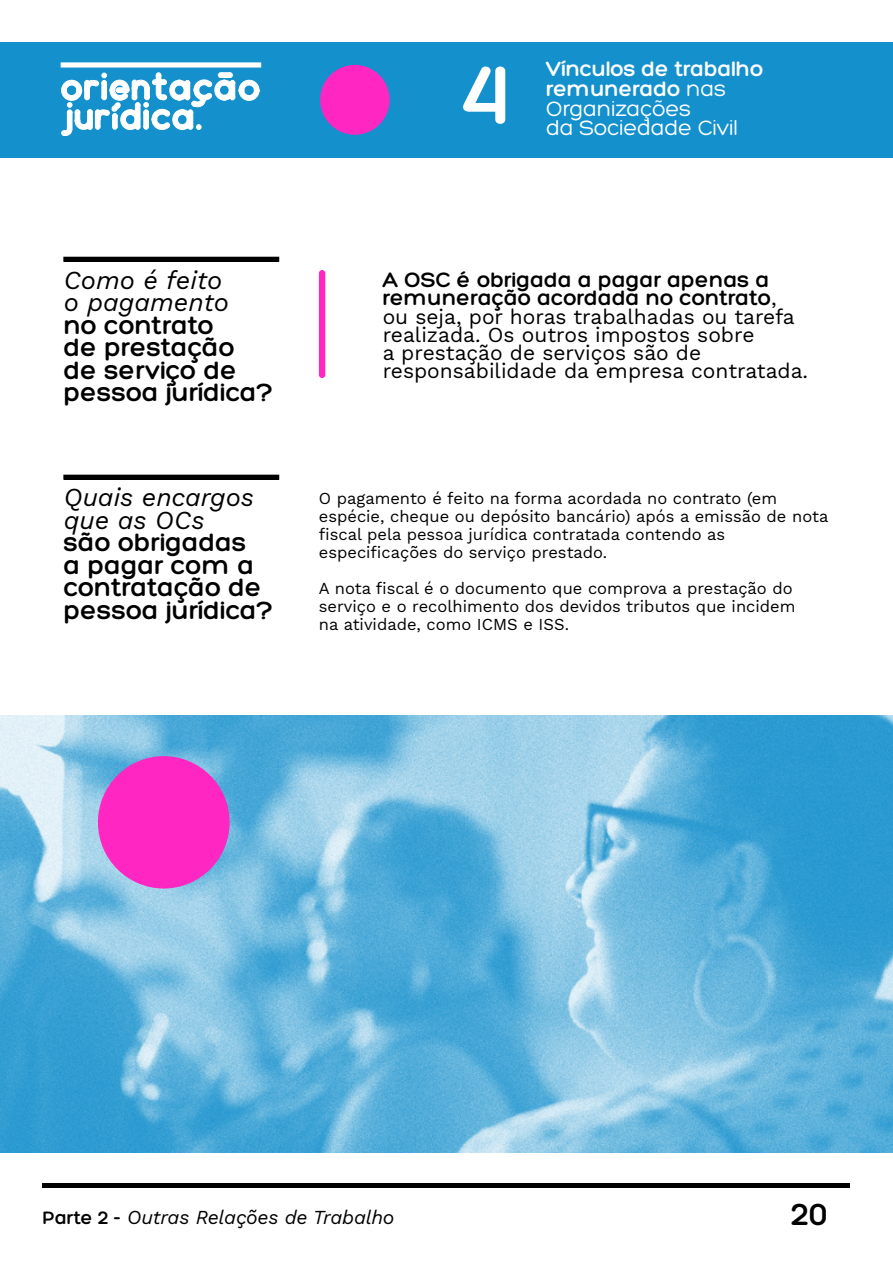
<style>
.page{position:relative;width:893px;height:1263px;background:#fff}
.page>*{position:absolute;margin:0;border:0;box-sizing:border-box;transform-origin:0 0}
.t1{font:700 90px "Hero";color:#fff}
.t2{font:700 33px "Hero";color:#000}
.t3{font:700 27px/22.5px "Hero";color:#000}
.t4{font:italic 25.5px/22.5px "Work Sans";color:#000}
.t5{font:22.5px/19.5px "Hero";letter-spacing:-.01em;color:#fff}
.t6{font:700 22.5px/18px "Hero";color:#000}
.t7{font:21px/18px "Work Sans";color:#000}
.t8{font:italic 19.5px "Work Sans";letter-spacing:-.01em;color:#000}
.t9{font:16.5px/18px "Work Sans";color:#000}
.s1{font-weight:700}
.s2{font-family:"Work Sans";font-weight:400;font-size:21px}
.s3{font-family:"Hero";font-weight:700;font-style:normal}
</style>
<div class="page">
<hr style="left:43px;top:1184px;width:807px;height:4px;background:#000">
<div style="left:0;top:43px;width:893px;height:115px;background:#1490cd"></div>
<svg style="left:320px;top:65px;width:70px;height:70px"></svg>
<hr style="left:61px;top:63px;width:200px;height:4px;background:#fff">
<svg style="left:61px;top:73px;width:198px;height:63px"></svg>
<div style="left:64px;top:257px;width:215px;height:4px;border:1px solid #000"></div>
<div style="left:64px;top:475px;width:215px;height:4px;border:1px solid #000"></div>
<div style="left:319px;top:270px;width:6px;height:108px;background:#ff26c2;border-radius:3px"></div>
<img style="left:0;top:716px;width:892px;height:436px">
<svg style="left:98px;top:756px;width:132px;height:132px;background:#e146c8"></svg>
<h1 class="t1" style="left:463px;top:47px;width:48px">4</h1>
<h3 class="t5" style="left:546px;top:60px;width:219px"><span class="s1">Vínculos de trabalho remunerado</span> nas<br>Organizações<br>da Sociedade Civil</h3>
<h3 class="t4" style="left:64px;top:267px;width:167px">Como é feito o pagamento</h3>
<h3 class="t3" style="left:64px;top:315px;width:211px">no contrato<br>de prestação de serviço de pessoa jurídica?</h3>
<h3 class="t4" style="left:64px;top:484px;width:192px">Quais encargos que as OCs</h3>
<h3 class="t3" style="left:64px;top:532px;width:211px">são obrigadas<br>a pagar com a contratação de pessoa jurídica?</h3>
<h3 class="t6" style="left:383px;top:272px;width:395px">A OSC é obrigada a pagar apenas a remuneração acordada no contrato<span class="s2">,</span></h3>
<p class="t7" style="left:383px;top:307px;width:427px">ou seja, por horas trabalhadas ou tarefa realizada. Os outros impostos sobre<br>a prestação de serviços são de responsabilidade da empresa contratada.</p>
<p class="t9" style="left:319px;top:489px;width:511px">O pagamento é feito na forma acordada no contrato (em espécie, cheque ou depósito bancário) após a emissão de nota fiscal pela pessoa jurídica contratada contendo as especificações do serviço prestado.</p>
<p class="t9" style="left:319px;top:579px;width:478px">A nota fiscal é o documento que comprova a prestação do serviço e o recolhimento dos devidos tributos que incidem na atividade, como ICMS e ISS.</p>
<p class="t8" style="left:43px;top:1203px;width:353px"><span class="s3">Parte 2 -</span> Outras Relações de Trabalho</p>
<h2 class="t2" style="left:791px;top:1197px;width:38px">20</h2>
</div>
